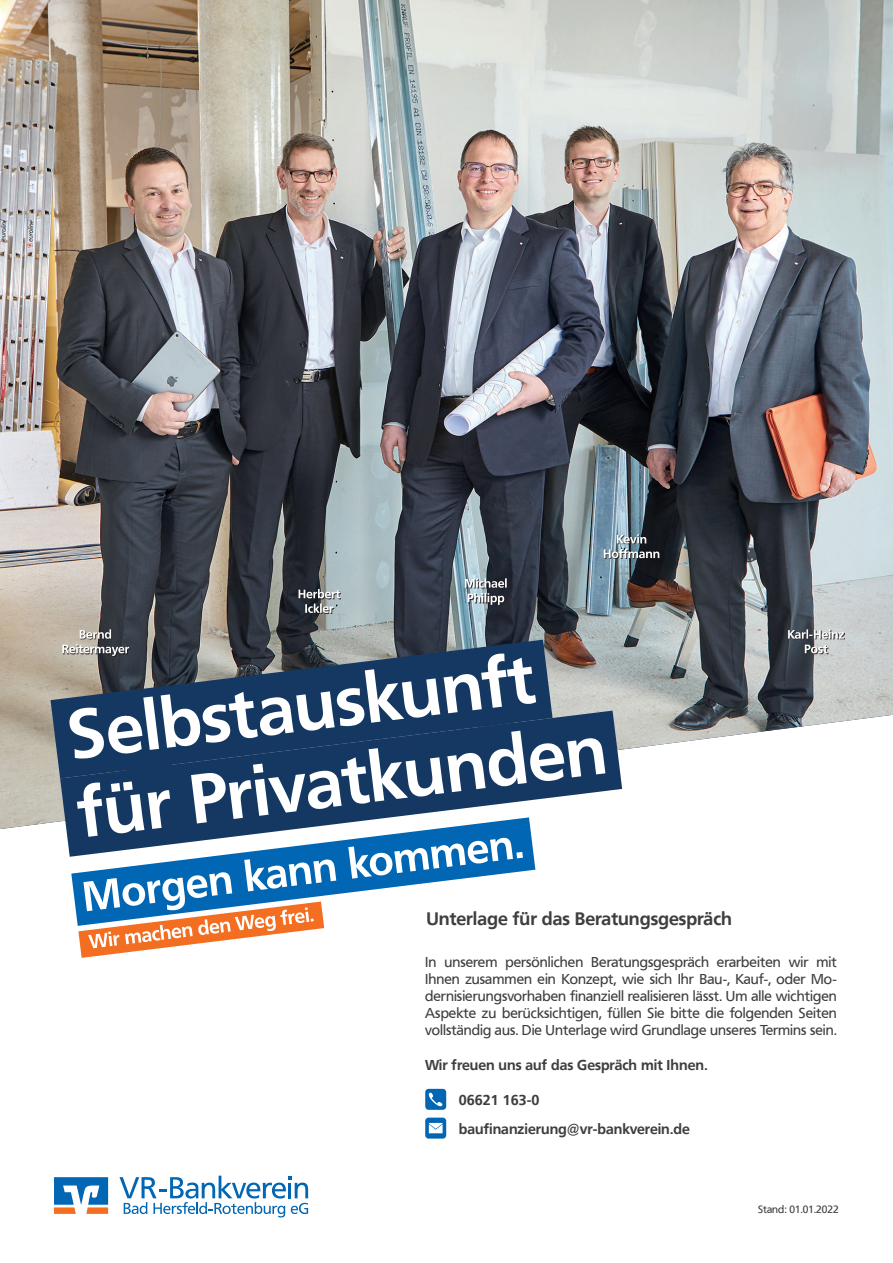
<style>
.page{position:relative;width:893px;height:1263px;background:#fff}
.page>*{position:absolute;margin:0;border:0;box-sizing:border-box;transform-origin:0 0}
.t1{font:700 69px/78.8px "Frutiger VR";color:#fff}
.t2{font:700 18px "Frutiger VR";color:#3e3e3f}
.t3{font:14.25px/17.1px "Frutiger VR";color:#3e3e3f;text-align:justify}
.t4{font:700 14.25px/29px "Frutiger VR";color:#3e3e3f}
.t5{font:10.5px "Frutiger VR";color:#3e3e3f}
</style>
<div class="page">
<img style="left:0;top:0;width:893px;height:829px">
<svg style="left:60px;top:711px;width:562px;height:146px;fill:#153862"></svg>
<svg style="left:50px;top:640px;width:503px;height:138px;background:#284364"></svg>
<svg style="left:119px;top:1176px;width:189px;height:41px"></svg>
<svg style="left:54px;top:1177px;width:54px;height:37px"></svg>
<svg style="left:71px;top:817px;width:464px;height:109px"></svg>
<svg style="left:78px;top:838px;width:445px;height:120px"></svg>
<div style="left:425px;top:1089px;width:21px;height:21px;background:#0166b3;border-radius:3px"></div>
<svg style="left:429px;top:1092px;width:14px;height:14px"></svg>
<svg style="left:425px;top:1117px;width:21px;height:21px"></svg>
<svg style="left:429px;top:1123px;width:14px;height:10px"></svg>
<div style="left:466px;top:579px;width:42px;height:27px;background:#231f20;opacity:.88"></div>
<svg style="left:465px;top:578px;width:42px;height:27px"></svg>
<div style="left:605px;top:535px;width:55px;height:24px;background:#231f20;opacity:.88"></div>
<svg style="left:604px;top:534px;width:55px;height:24px"></svg>
<div style="left:789px;top:630px;width:56px;height:24px;background:#231f20;opacity:.88"></div>
<svg style="left:805px;top:645px;width:22px;height:8px"></svg>
<svg style="left:788px;top:629px;width:56px;height:10px"></svg>
<div style="left:63px;top:630px;width:67px;height:27px;background:#231f20;opacity:.88"></div>
<svg style="left:62px;top:629px;width:67px;height:27px;background:#908e8b"></svg>
<div style="left:299px;top:590px;width:42px;height:24px;background:#231f20;opacity:.88"></div>
<svg style="left:299px;top:589px;width:41px;height:24px"></svg>
<h1 class="t1" style="left:64px;top:697px;width:533px;rotate:-7deg">Selbstauskunft für Privatkunden</h1>
<p class="t2" style="left:426px;top:908px;width:307px">Unterlage für das Beratungsgespräch</p>
<p class="t3" style="left:425px;top:953px;width:413px">In unserem persönlichen Beratungsgespräch erarbeiten wir mit Ihnen zusammen ein Konzept, wie sich Ihr Bau-, Kauf-, oder Mo&shy;dernisierungsvorhaben finanziell realisieren lässt. Um alle wichtigen Aspekte zu berücksichtigen, füllen Sie bitte die folgenden Seiten vollständig aus. Die Unterlage wird Grundlage unseres Termins sein.</p>
<p class="t4" style="left:425px;top:1050px;width:284px">Wir freuen uns auf das Gespräch mit Ihnen.</p>
<p class="t4" style="left:459px;top:1086px;width:232px">06621 163-0 baufinanzierung@vr-bankverein.de</p>
<p class="t5" style="left:758px;top:1203px;width:82px">Stand: 01.01.2022</p>
</div>
